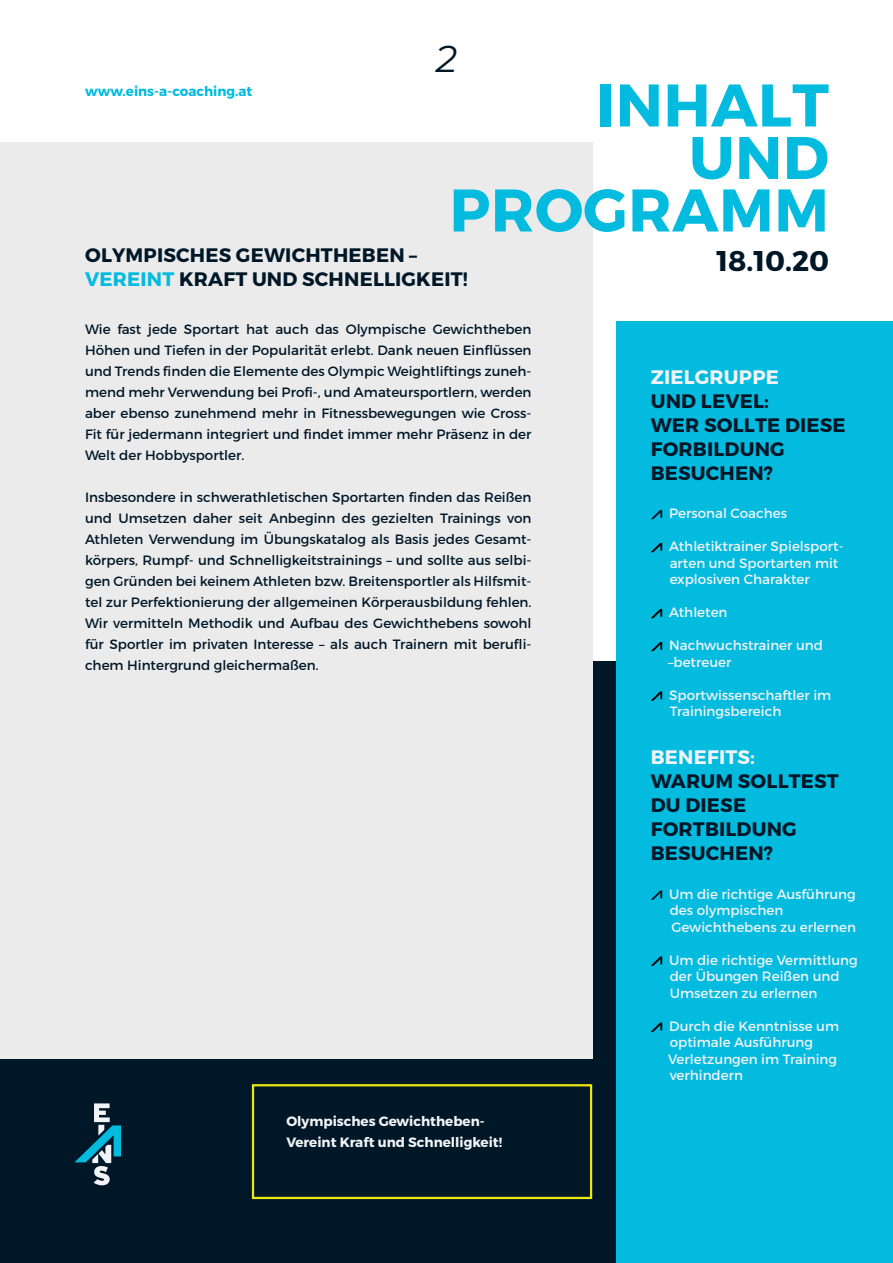
<style>
.page{position:relative;width:893px;height:1263px;background:#fff}
.page>*{position:absolute;margin:0;border:0;box-sizing:border-box;transform-origin:0 0}
.t1{font:700 60px "Montserrat";letter-spacing:.01em;color:#02bbdf}
.t2{font:italic 37.5px "Montserrat";color:#001727}
.t3{font:700 28.5px "Montserrat";color:#001727}
.t4{font:700 19.5px/24px "Montserrat";letter-spacing:.01em;color:#001727}
.t5{font:700 19.5px "Montserrat";letter-spacing:.01em;color:#f1f3f6}
.t6{font:13.5px/21px "Montserrat";color:#001727;text-align:justify}
.t7{font:13.5px/16.5px "Montserrat";color:#f1f3f6}
.t8{font:700 13.5px "Montserrat";color:#f1f3f6}
.t9{font:700 13.5px "Montserrat";color:#02bbdf}
.s1{color:#02bbdf}
</style>
<div class="page">
<div style="left:0;top:661px;width:893px;height:602px;background:#001727"></div>
<svg style="left:74px;top:1103px;width:47px;height:82px"></svg>
<div style="left:0;top:142px;width:592px;height:917px;background:#ebebec"></div>
<div style="left:617px;top:321px;width:276px;height:942px;background:#02bbdf"></div>
<div style="left:252px;top:1084px;width:340px;height:115px;border:2px solid #ece810"></div>
<svg style="left:651px;top:510px;width:11px;height:9px"></svg>
<svg style="left:651px;top:543px;width:11px;height:9px"></svg>
<svg style="left:651px;top:609px;width:11px;height:9px"></svg>
<svg style="left:651px;top:642px;width:11px;height:9px"></svg>
<svg style="left:651px;top:691px;width:11px;height:10px"></svg>
<svg style="left:651px;top:890px;width:11px;height:10px"></svg>
<svg style="left:651px;top:956px;width:11px;height:10px"></svg>
<svg style="left:651px;top:1022px;width:11px;height:10px"></svg>
<p class="t9" style="left:85px;top:83px;width:169px">www.eins-a-coaching.at</p>
<h2 class="t2" style="left:436px;top:33px;width:23px">2</h2>
<p class="t1" style="left:596px;top:68px;width:234px">INHALT</p>
<p class="t1" style="left:689px;top:120px;width:141px">UND</p>
<p class="t1" style="left:449px;top:173px;width:381px">PROGRAMM</p>
<p class="t4" style="left:85px;top:243px;width:334px">OLYMPISCHES GEWICHTHEBEN –</p>
<p class="t4" style="left:85px;top:267px;width:384px"><span class="s1">VEREINT</span> KRAFT UND SCHNELLIGKEIT!</p>
<p class="t6" style="left:85px;top:319px;width:448px">Wie fast jede Sportart hat auch das Olympische Gewichtheben Höhen und Tiefen in der Popularität erlebt. Dank neuen Einflüssen und Trends finden die Elemente des Olympic Weightliftings zuneh&shy;mend mehr Verwendung bei Profi-, und Amateursportlern, werden aber ebenso zunehmend mehr in Fitnessbewegungen wie Cross-Fit für jedermann integriert und findet immer mehr Präsenz in der Welt der Hobbysportler.</p>
<p class="t6" style="left:85px;top:487px;width:448px">Insbesondere in schwerathletischen Sportarten finden das Reißen und Umsetzen daher seit Anbeginn des gezielten Trainings von Athleten Verwendung im Übungskatalog als Basis jedes Gesamt&shy;körpers, Rumpf- und Schnelligkeitstrainings – und sollte aus selbi&shy;gen Gründen bei keinem Athleten bzw. Breitensportler als Hilfsmit&shy;tel zur Perfektionierung der allgemeinen Körperausbildung fehlen.<br>Wir vermitteln Methodik und Aufbau des Gewichthebens sowohl für Sportler im privaten Interesse – als auch Trainern mit berufli&shy;chem Hintergrund gleichermaßen.</p>
<p class="t8" style="left:286px;top:1113px;width:200px">Olympisches Gewichtheben-</p>
<p class="t8" style="left:286px;top:1134px;width:217px">Vereint Kraft und Schnelligkeit!</p>
<h3 class="t3" style="left:716px;top:243px;width:114px">18.10.20</h3>
<p class="t5" style="left:651px;top:364px;width:130px">ZIELGRUPPE</p>
<p class="t4" style="left:651px;top:389px;width:120px">UND LEVEL:</p>
<p class="t4" style="left:651px;top:413px;width:197px">WER SOLLTE DIESE</p>
<p class="t4" style="left:651px;top:437px;width:135px">FORBILDUNG</p>
<p class="t4" style="left:651px;top:461px;width:124px">BESUCHEN?</p>
<p class="t7" style="left:669px;top:505px;width:119px">Personal Coaches</p>
<p class="t7" style="left:669px;top:538px;width:176px">Athletiktrainer Spielsport&shy;arten und Sportarten mit explosiven Charakter</p>
<p class="t7" style="left:669px;top:604px;width:60px">Athleten</p>
<p class="t7" style="left:669px;top:637px;width:155px">Nachwuchstrainer und</p>
<p class="t7" style="left:668px;top:653px;width:65px">–betreuer</p>
<p class="t7" style="left:669px;top:686px;width:164px">Sportwissenschaftler im<br>Trainingsbereich</p>
<p class="t5" style="left:651px;top:745px;width:106px">BENEFITS:</p>
<p class="t4" style="left:651px;top:769px;width:190px">WARUM SOLLTEST<br>DU DIESE</p>
<p class="t4" style="left:651px;top:817px;width:148px">FORTBILDUNG</p>
<p class="t4" style="left:651px;top:841px;width:124px">BESUCHEN?</p>
<p class="t7" style="left:669px;top:886px;width:188px">Um die richtige Ausführung des olympischen</p>
<p class="t7" style="left:671px;top:919px;width:186px">Gewichthebens zu erlernen</p>
<p class="t7" style="left:669px;top:952px;width:190px">Um die richtige Vermittlung der Übungen Reißen und<br>Umsetzen zu erlernen</p>
<p class="t7" style="left:669px;top:1018px;width:172px">Durch die Kenntnisse um optimale Ausführung</p>
<p class="t7" style="left:668px;top:1051px;width:171px">Verletzungen im Training verhindern</p>
</div>
